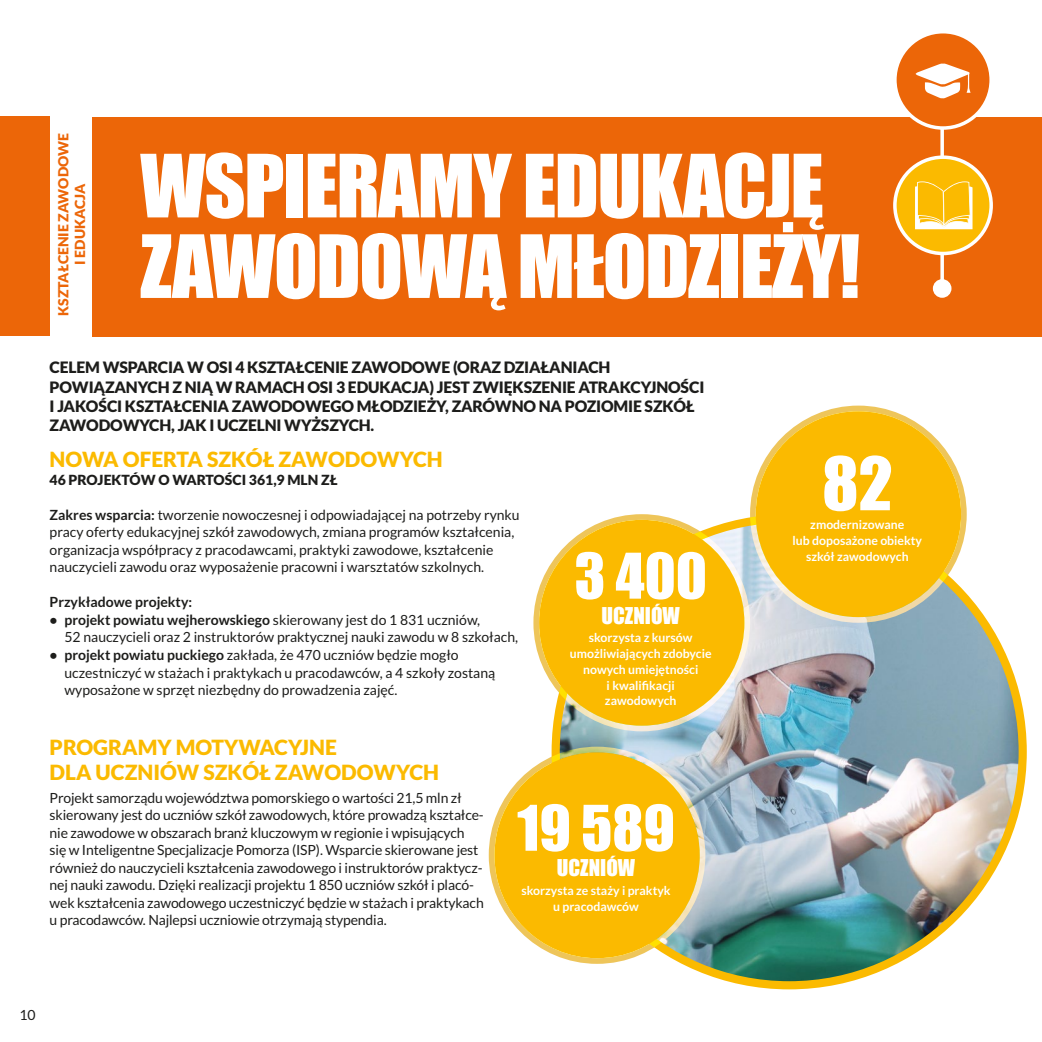
<style>
.page{position:relative;width:1042px;height:1042px;background:#fff}
.page>*{position:absolute;margin:0;border:0;box-sizing:border-box;transform-origin:0 0}
.t1{font:80.5px/80.5px "Impact";letter-spacing:-.02em;color:#fff}
.t2{font:68.08px "Impact";color:#fff}
.t3{font:58.1px "Impact";color:#fff}
.t4{font:21.18px "Impact";color:#fff}
.t5{font:900 21px/25.2px "Lato";color:#fbba00}
.t6{font:900 15.75px/19.2px "Lato";letter-spacing:-.01em;color:#1d1d1b}
.t7{font:14px/17.5px "Lato";letter-spacing:-.01em;color:#1d1d1b}
.t8{font:900 14px "Lato";color:#1d1d1b}
.t9{font:900 14px/16.8px "Lato";color:#ec6608;text-align:center}
.t10{font:700 14px "Lato";color:#1d1d1b}
.t11{font:700 12.25px/15.8px "Lato";color:#fff;text-align:center}
.s1{font-weight:700}
</style>
<div class="page">
<div style="left:93px;top:117px;width:949px;height:220px;background:#ec6608"></div>
<img style="left:556px;top:518px;width:466px;height:467px;border-radius:233px">
<div style="left:494px;top:752px;width:206px;height:206px;background:#fbba00;border-radius:50%"></div>
<div style="left:489px;top:746px;width:216px;height:218px;border:6px solid #eec55a;border-radius:50%"></div>
<div style="left:539px;top:520px;width:205px;height:206px;background:#fbba00;border-radius:50%"></div>
<div style="left:533px;top:514px;width:217px;height:217px;border:6px solid #eec55a;border-radius:50%"></div>
<div style="left:756px;top:411px;width:205px;height:206px;background:#fbba00;border-radius:50%"></div>
<div style="left:750px;top:406px;width:216px;height:217px;border:6px solid #eec55a;border-radius:50%"></div>
<div style="left:0;top:116px;width:50px;height:220px;background:#ec6608"></div>
<svg style="left:940px;top:130px;width:4px;height:149px"></svg>
<div style="left:895px;top:32px;width:96px;height:96px;background:#ec6608;border-radius:50%"></div>
<div style="left:893px;top:30px;width:100px;height:100px;border:4px solid #fff;border-radius:50%"></div>
<svg style="left:915px;top:63px;width:55px;height:36px"></svg>
<div style="left:933px;top:279px;width:18px;height:19px;background:#fff;border-radius:50%"></div>
<div style="left:895px;top:157px;width:96px;height:96px;background:#fbba00;border-radius:50%"></div>
<div style="left:893px;top:155px;width:100px;height:100px;border:4px solid #fff;border-radius:50%"></div>
<svg style="left:915px;top:181px;width:57px;height:48px"></svg>
<p class="t9" style="left:55px;top:316px;width:185px;rotate:-90deg">KSZTAŁCENIE ZAWODOWE<br>I EDUKACJA</p>
<h1 class="t1" style="left:140px;top:143px;width:721px">WSPIERAMY EDUKACJĘ<br>ZAWODOWĄ MŁODZIEŻY!</h1>
<p class="t6" style="left:50px;top:358px;width:656px">CELEM WSPARCIA W OSI 4 KSZTAŁCENIE ZAWODOWE (ORAZ DZIAŁANIACH POWIĄZANYCH Z NIĄ W RAMACH OSI 3 EDUKACJA) JEST ZWIĘKSZENIE ATRAKCYJNOŚCI I JAKOŚCI KSZTAŁCENIA ZAWODOWEGO MŁODZIEŻY, ZARÓWNO NA POZIOMIE SZKÓŁ ZAWODOWYCH, JAK I UCZELNI WYŻSZYCH.</p>
<h3 class="t5" style="left:50px;top:447px;width:395px">NOWA OFERTA SZKÓŁ ZAWODOWYCH</h3>
<p class="t8" style="left:50px;top:472px;width:289px">46 PROJEKTÓW O WARTOŚCI 361,9 MLN ZŁ</p>
<p class="t7" style="left:50px;top:506px;width:472px"><span class="s1">Zakres wsparcia:</span> tworzenie nowoczesnej i odpowiadającej na potrzeby rynku pracy oferty edukacyjnej szkół zawodowych, zmiana programów kształcenia, organizacja współpracy z pracodawcami, praktyki zawodowe, kształcenie nauczycieli zawodu oraz wyposażenie pracowni i warsztatów szkolnych.</p>
<p class="t10" style="left:50px;top:594px;width:144px">Przykładowe projekty:</p>
<p class="t7" style="left:64px;top:611px;width:455px;text-indent:-15px"><span class="s1">• projekt powiatu wejherowskiego</span> skierowany jest do 1 831 uczniów,<br>52 nauczycieli oraz 2 instruktorów praktycznej nauki zawodu w 8 szkołach,</p>
<p class="t7" style="left:64px;top:646px;width:432px;text-indent:-15px"><span class="s1">• projekt powiatu puckiego</span> zakłada, że 470 uczniów będzie mogło uczestniczyć w stażach i praktykach u pracodawców, a 4 szkoły zostaną wyposażone w sprzęt niezbędny do prowadzenia zajęć.</p>
<h3 class="t3" style="left:574px;top:531px;width:134px">3 400</h3>
<h3 class="t4" style="left:601px;top:599px;width:80px">UCZNIÓW</h3>
<p class="t11" style="left:570px;top:630px;width:143px">skorzysta z kursów umożliwiających zdobycie nowych umiejętności<br>i kwalifikacji zawodowych</p>
<h3 class="t5" style="left:50px;top:734px;width:391px">PROGRAMY MOTYWACYJNE<br>DLA UCZNIÓW SZKÓŁ ZAWODOWYCH</h3>
<p class="t7" style="left:50px;top:789px;width:436px">Projekt samorządu województwa pomorskiego o wartości 21,5 mln zł skierowany jest do uczniów szkół zawodowych, które prowadzą kształce&shy;nie zawodowe w obszarach branż kluczowym w regionie i wpisujących się w Inteligentne Specjalizacje Pomorza (ISP). Wsparcie skierowane jest również do nauczycieli kształcenia zawodowego i instruktorów praktycz&shy;nej nauki zawodu. Dzięki realizacji projektu 1 850 uczniów szkół i placó&shy;wek kształcenia zawodowego uczestniczyć będzie w stażach i praktykach u pracodawców. Najlepsi uczniowie otrzymają stypendia.</p>
<h3 class="t3" style="left:517px;top:783px;width:159px">19 589</h3>
<h3 class="t4" style="left:557px;top:851px;width:80px">UCZNIÓW</h3>
<p class="t11" style="left:521px;top:883px;width:151px">skorzysta ze staży i praktyk u pracodawców</p>
<h2 class="t2" style="left:822px;top:431px;width:72px">82</h2>
<p class="t11" style="left:792px;top:517px;width:131px">zmodernizowane<br>lub doposażone obiekty szkół zawodowych</p>
<p class="t7" style="left:19px;top:1005px;width:18px">10</p>
</div>
